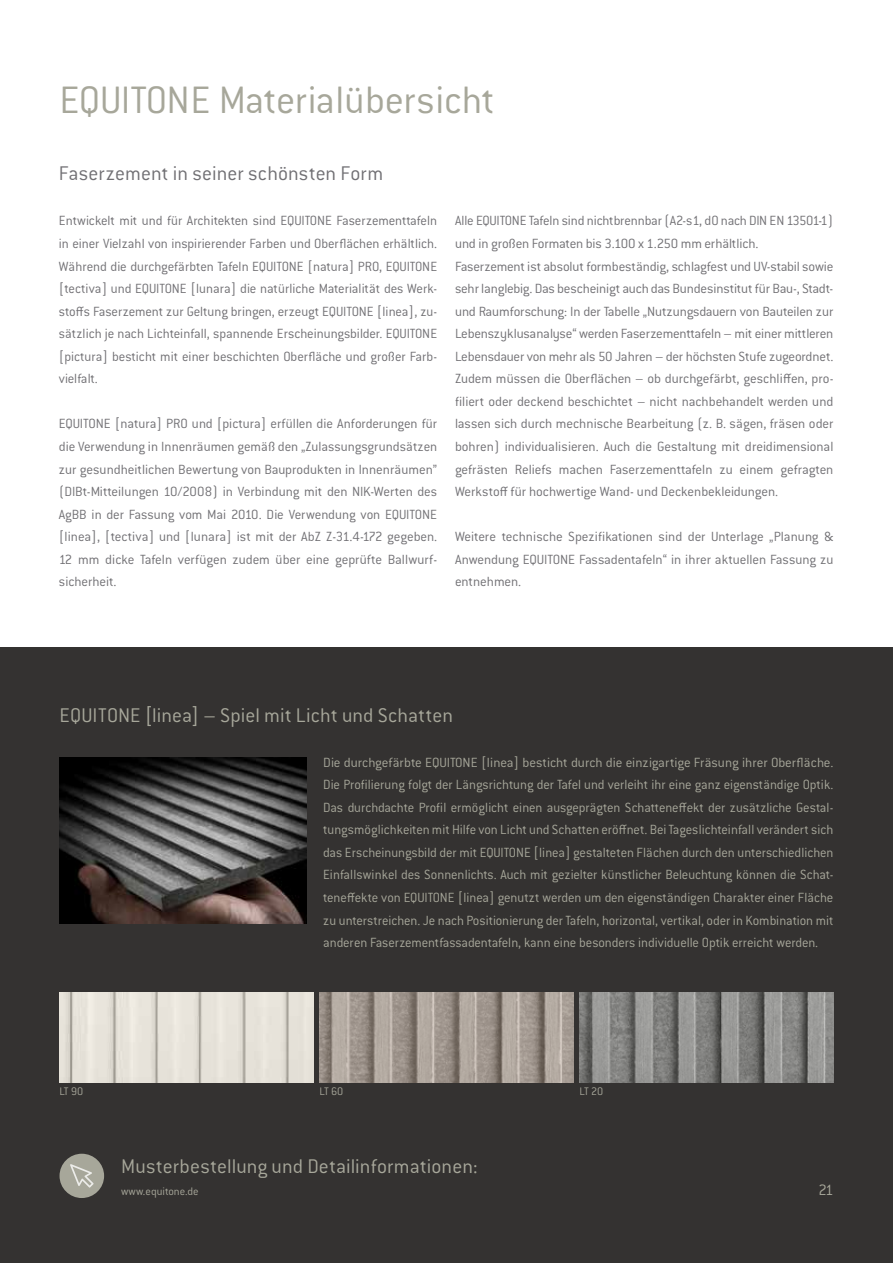
<style>
.page{position:relative;width:893px;height:1263px;background:#fff}
.page>*{position:absolute;margin:0;border:0;box-sizing:border-box;transform-origin:0 0}
.t1{font:300 42px "Conduit ITC Std";letter-spacing:-.005em;color:#a7a79a}
.t2{font:300 21.75px "Conduit ITC Std";letter-spacing:.005em;color:#a7a79a}
.t3{font:300 21.75px "Conduit ITC Std";letter-spacing:.005em;color:#717074}
.t4{font:300 16.5px "Conduit ITC Std";color:#a7a79a}
.t5{font:300 14.7px/22.5px "Conduit ITC Std";letter-spacing:-.005em;color:#717074;text-align:justify}
.t6{font:300 14.7px/22.5px "Conduit ITC Std";letter-spacing:-.005em;color:#a7a79a;text-align:justify}
.t7{font:300 12px "Conduit ITC Std";letter-spacing:-.005em;color:#a7a79a}
</style>
<div class="page">
<div style="left:0;top:648px;width:893px;height:615px;background:#343231"></div>
<img style="left:60px;top:757px;width:246px;height:167px">
<div style="left:60px;top:1154px;width:44px;height:44px;background:#a7a79a;border-radius:50%"></div>
<svg style="left:70px;top:1164px;width:24px;height:23px"></svg>
<img style="left:580px;top:992px;width:253px;height:91px">
<img style="left:60px;top:992px;width:253px;height:91px">
<img style="left:320px;top:992px;width:253px;height:91px">
<h1 class="t1" style="left:60px;top:74px;width:437px">EQUITONE Materialübersicht</h1>
<h2 class="t3" style="left:59px;top:160px;width:326px">Faserzement in seiner schönsten Form</h2>
<p class="t5" style="left:59px;top:209px;width:380px">Entwickelt mit und für Architekten sind EQUITONE Faserzementtafeln in einer Vielzahl von inspirierender Farben und Oberflächen erhältlich.<br>Während die durchgefärbten Tafeln EQUITONE [natura] PRO, EQUITONE [tectiva] und EQUITONE [lunara] die natürliche Materialität des Werk&shy;stoffs Faserzement zur Geltung bringen, erzeugt EQUITONE [linea], zu&shy;sätzlich je nach Lichteinfall, spannende Erscheinungsbilder. EQUITONE [pictura] besticht mit einer beschichten Oberfläche und großer Farb&shy;vielfalt.</p>
<p class="t5" style="left:59px;top:412px;width:380px">EQUITONE [natura] PRO und [pictura] erfüllen die Anforderungen für die Verwendung in Innenräumen gemäß den „Zulassungsgrundsätzen zur gesundheitlichen Bewertung von Bauprodukten in lnnenräumen” (DIBt-Mitteilungen 10/2008) in Verbindung mit den NIK-Werten des AgBB in der Fassung vom Mai 2010. Die Verwendung von EQUITONE [linea], [tectiva] und [lunara] ist mit der AbZ Z-31.4-172 gegeben.<br>12 mm dicke Tafeln verfügen zudem über eine geprüfte Ballwurf&shy;sicherheit.</p>
<p class="t5" style="left:455px;top:209px;width:380px;text-align:left">Alle EQUITONE Tafeln sind nichtbrennbar (A2-s1, d0 nach DIN EN 13501-1) und in großen Formaten bis 3.100 x 1.250 mm erhältlich.<br>Faserzement ist absolut formbeständig, schlagfest und UV-stabil sowie sehr langlebig. Das bescheinigt auch das Bundesinstitut für Bau-, Stadt&shy;und Raumforschung: In der Tabelle „Nutzungsdauern von Bauteilen zur Lebenszyklusanalyse“ werden Faserzementtafeln – mit einer mittleren Lebensdauer von mehr als 50 Jahren – der höchsten Stufe zugeordnet.<br>Zudem müssen die Oberflächen – ob durchgefärbt, geschliffen, pro&shy;filiert oder deckend beschichtet – nicht nachbehandelt werden und lassen sich durch mechnische Bearbeitung (z. B. sägen, fräsen oder bohren) individualisieren. Auch die Gestaltung mit dreidimensional gefrästen Reliefs machen Faserzementtafeln zu einem gefragten Werkstoff für hochwertige Wand- und Deckenbekleidungen.</p>
<p class="t5" style="left:455px;top:525px;width:380px">Weitere technische Spezifikationen sind der Unterlage „Planung &amp; Anwendung EQUITONE Fassadentafeln“ in ihrer aktuellen Fassung zu entnehmen.</p>
<h2 class="t2" style="left:60px;top:702px;width:395px">EQUITONE [linea] – Spiel mit Licht und Schatten</h2>
<p class="t6" style="left:323px;top:750px;width:512px">Die durchgefärbte EQUITONE [linea] besticht durch die einzigartige Fräsung ihrer Oberfläche.<br>Die Profilierung folgt der Längsrichtung der Tafel und verleiht ihr eine ganz eigenständige Optik.<br>Das durchdachte Profil ermöglicht einen ausgeprägten Schatteneffekt der zusätzliche Gestal&shy;tungsmöglichkeiten mit Hilfe von Licht und Schatten eröffnet. Bei Tageslichteinfall verändert sich das Erscheinungsbild der mit EQUITONE [linea] gestalteten Flächen durch den unterschiedlichen Einfallswinkel des Sonnenlichts. Auch mit gezielter künstlicher Beleuchtung können die Schat&shy;teneffekte von EQUITONE [linea] genutzt werden um den eigenständigen Charakter einer Fläche zu unterstreichen. Je nach Positionierung der Tafeln, horizontal, vertikal, oder in Kombination mit anderen Faserzementfassadentafeln, kann eine besonders individuelle Optik erreicht werden.</p>
<p class="t7" style="left:60px;top:1084px;width:25px">LT 90</p>
<p class="t7" style="left:320px;top:1084px;width:25px">LT 60</p>
<p class="t7" style="left:580px;top:1084px;width:25px">LT 20</p>
<h2 class="t2" style="left:121px;top:1152px;width:358px">Musterbestellung und Detailinformationen:</h2>
<p class="t7" style="left:121px;top:1184px;width:79px">www.equitone.de</p>
<p class="t4" style="left:819px;top:1180px;width:16px">21</p>
</div>
